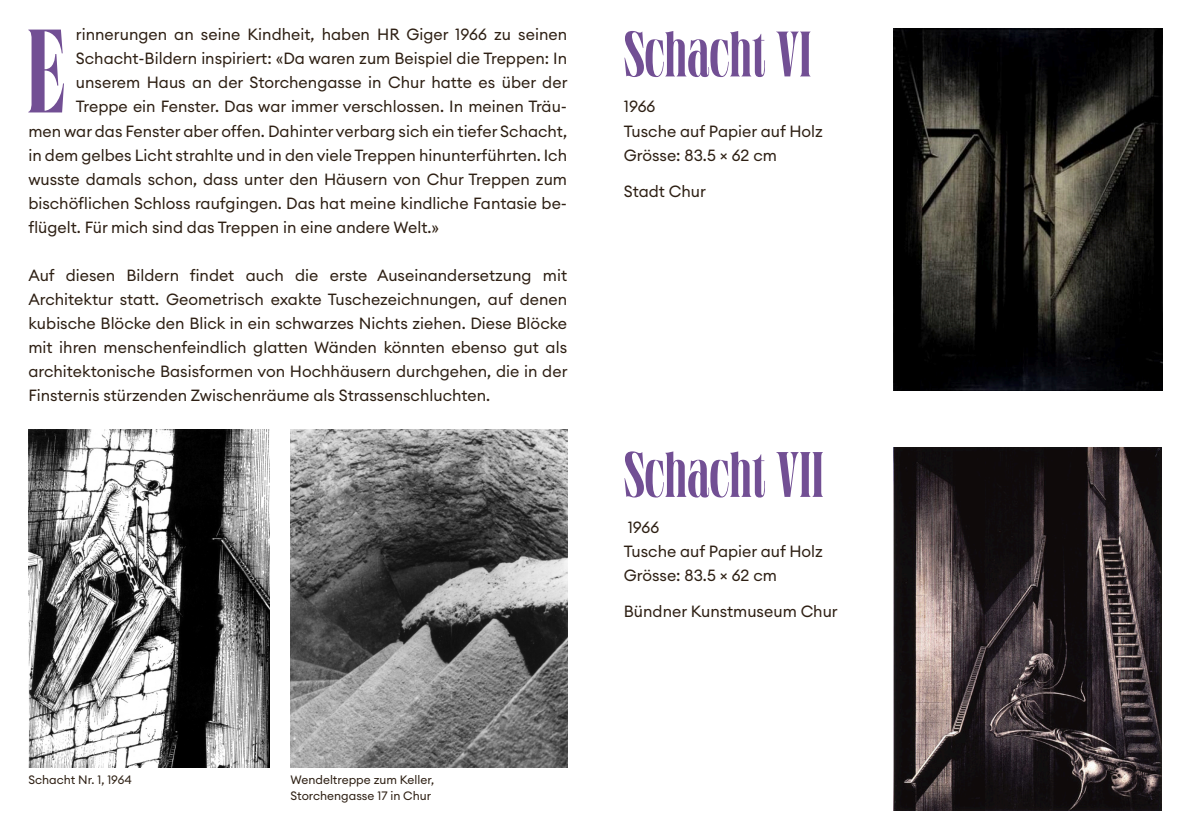
<style>
.page{position:relative;width:1191px;height:840px;background:#fff}
.page>*{position:absolute;margin:0;border:0;box-sizing:border-box;transform-origin:0 0}
.t1{font:118.4px "Grischel";color:#724f94}
.t2{font:64px "Grischel";color:#724f94}
.t3{font:16px "Euclid Circular A";color:#2e2014}
.t4{font:12px "Euclid Circular A";color:#2e2014}
</style>
<div class="page">
<img style="left:893px;top:28px;width:269px;height:362px">
<img style="left:893px;top:447px;width:268px;height:362px">
<img style="left:28px;top:429px;width:241px;height:338px">
<img style="left:290px;top:429px;width:277px;height:338px">
<p class="t1" style="left:27px;top:24px;width:39px">E</p>
<p class="t3" style="left:76px;top:27px;width:493px">rinnerungen an seine Kindheit, haben HR Giger 1966 zu seinen</p>
<p class="t3" style="left:76px;top:51px;width:493px">Schacht-Bildern inspiriert: «Da waren zum Beispiel die Treppen: In</p>
<p class="t3" style="left:76px;top:75px;width:493px">unserem Haus an der Storchengasse in Chur hatte es über der</p>
<p class="t3" style="left:76px;top:99px;width:493px">Treppe ein Fenster. Das war immer verschlossen. In meinen Träu-</p>
<p class="t3" style="left:28px;top:123px;width:540px">men war das Fenster aber offen. Dahinter verbarg sich ein tiefer Schacht,</p>
<p class="t3" style="left:28px;top:147px;width:540px">in dem gelbes Licht strahlte und in den viele Treppen hinunterführten. Ich</p>
<p class="t3" style="left:28px;top:171px;width:540px">wusste damals schon, dass unter den Häusern von Chur Treppen zum</p>
<p class="t3" style="left:28px;top:195px;width:540px">bischöflichen Schloss raufgingen. Das hat meine kindliche Fantasie be-</p>
<p class="t3" style="left:28px;top:219px;width:412px">flügelt. Für mich sind das Treppen in eine andere Welt.»</p>
<p class="t3" style="left:28px;top:267px;width:540px">Auf diesen Bildern findet auch die erste Auseinandersetzung mit</p>
<p class="t3" style="left:28px;top:291px;width:540px">Architektur statt. Geometrisch exakte Tuschezeichnungen, auf denen</p>
<p class="t3" style="left:28px;top:315px;width:540px">kubische Blöcke den Blick in ein schwarzes Nichts ziehen. Diese Blöcke</p>
<p class="t3" style="left:28px;top:339px;width:540px">mit ihren menschenfeindlich glatten Wänden könnten ebenso gut als</p>
<p class="t3" style="left:28px;top:363px;width:540px">architektonische Basisformen von Hochhäusern durchgehen, die in der</p>
<p class="t3" style="left:28px;top:387px;width:463px">Finsternis stürzenden Zwischenräume als Strassenschluchten.</p>
<p class="t2" style="left:624px;top:28px;width:189px">Schacht VI</p>
<p class="t3" style="left:624px;top:99px;width:33px">1966</p>
<p class="t3" style="left:624px;top:123px;width:201px">Tusche auf Papier auf Holz</p>
<p class="t3" style="left:624px;top:147px;width:155px">Grösse: 83.5 × 62 cm</p>
<p class="t3" style="left:624px;top:183px;width:84px">Stadt Chur</p>
<p class="t2" style="left:624px;top:448px;width:201px">Schacht VII</p>
<p class="t3" style="left:627px;top:519px;width:33px">1966</p>
<p class="t3" style="left:624px;top:543px;width:201px">Tusche auf Papier auf Holz</p>
<p class="t3" style="left:624px;top:567px;width:155px">Grösse: 83.5 × 62 cm</p>
<p class="t3" style="left:624px;top:603px;width:215px">Bündner Kunstmuseum Chur</p>
<p class="t4" style="left:28px;top:773px;width:105px">Schacht Nr. 1, 1964</p>
<p class="t4" style="left:290px;top:773px;width:145px">Wendeltreppe zum Keller,</p>
<p class="t4" style="left:290px;top:789px;width:142px">Storchengasse 17 in Chur</p>
</div>
